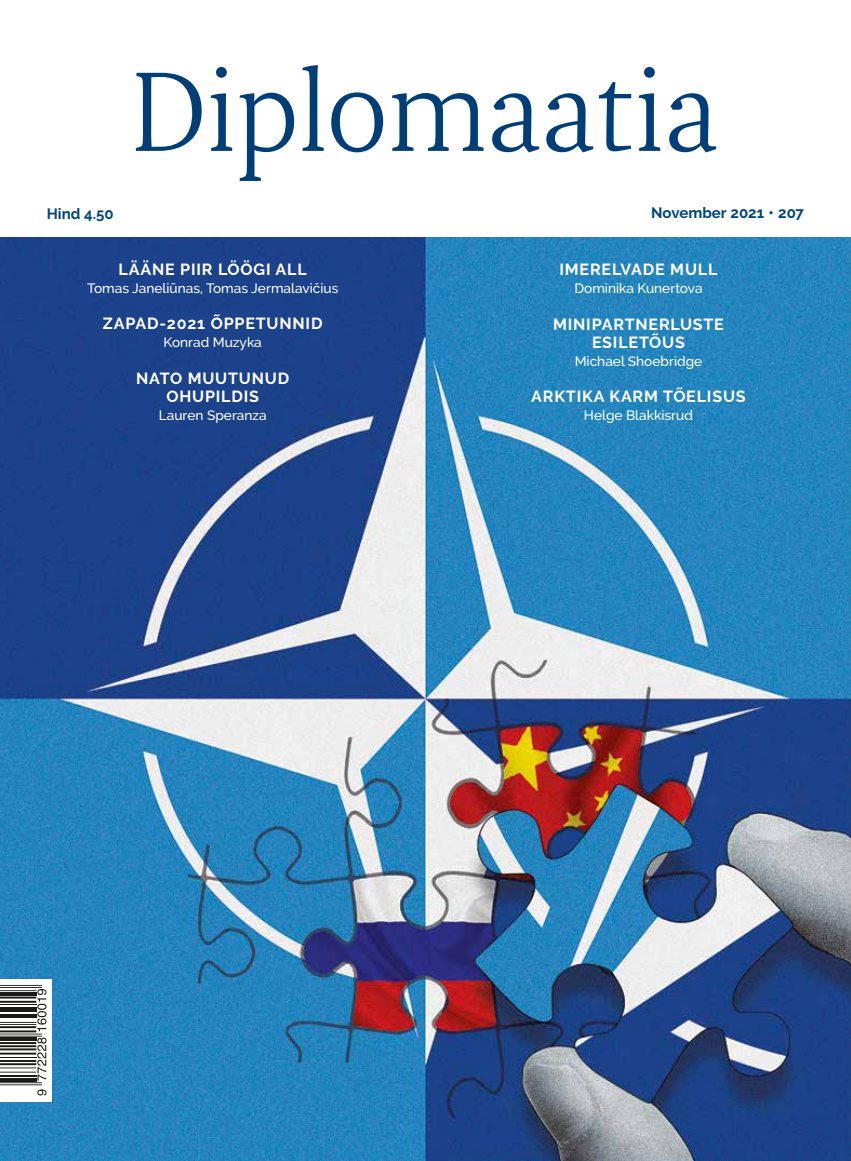
<style>
.page{position:relative;width:851px;height:1161px;background:#fff}
.page>*{position:absolute;margin:0;border:0;box-sizing:border-box;transform-origin:0 0}
.t1{font:700 16.05px/18.1px "Raleway";letter-spacing:.05em;color:#fff;text-align:center}
.t2{font:700 15px "Raleway";color:#00447d}
.t3{font:500 13.65px "Raleway";color:#fff}
</style>
<div class="page">
<img style="left:0;top:237px;width:850px;height:924px">
<svg style="left:136px;top:73px;width:66px;height:78px"></svg>
<svg style="left:210px;top:67px;width:22px;height:84px"></svg>
<svg style="left:239px;top:93px;width:55px;height:88px"></svg>
<svg style="left:302px;top:65px;width:21px;height:86px"></svg>
<svg style="left:331px;top:92px;width:52px;height:60px"></svg>
<svg style="left:392px;top:93px;width:91px;height:58px"></svg>
<svg style="left:492px;top:93px;width:47px;height:59px"></svg>
<svg style="left:546px;top:82px;width:85px;height:70px"></svg>
<svg style="left:638px;top:67px;width:22px;height:84px"></svg>
<svg style="left:669px;top:93px;width:47px;height:59px"></svg>
<svg style="left:0;top:979px;width:51px;height:122px"></svg>
<hr style="left:0;top:1082px;width:42px;height:1px;background:#1a1a18">
<hr style="left:0;top:1084px;width:42px;height:1px;background:#1a1a18">
<hr style="left:0;top:1078px;width:36px;height:3px;background:#1a1a18">
<hr style="left:0;top:1075px;width:36px;height:2px;background:#1a1a18">
<hr style="left:0;top:1067px;width:36px;height:1px;background:#1a1a18">
<hr style="left:0;top:1071px;width:36px;height:1px;background:#1a1a18">
<hr style="left:0;top:1060px;width:36px;height:2px;background:#1a1a18">
<hr style="left:0;top:1063px;width:36px;height:2px;background:#1a1a18">
<hr style="left:0;top:1057px;width:36px;height:1px;background:#1a1a18">
<hr style="left:0;top:1042px;width:36px;height:2px;background:#1a1a18">
<hr style="left:0;top:1045px;width:36px;height:2px;background:#1a1a18">
<hr style="left:0;top:1048px;width:36px;height:2px;background:#1a1a18">
<hr style="left:0;top:1052px;width:36px;height:2px;background:#1a1a18">
<hr style="left:0;top:1038px;width:36px;height:3px;background:#1a1a18">
<hr style="left:0;top:1033px;width:42px;height:1px;background:#1a1a18">
<hr style="left:0;top:1036px;width:42px;height:1px;background:#1a1a18">
<hr style="left:0;top:1026px;width:36px;height:2px;background:#1a1a18">
<hr style="left:0;top:1030px;width:36px;height:2px;background:#1a1a18">
<hr style="left:0;top:1022px;width:36px;height:1px;background:#1a1a18">
<hr style="left:0;top:1024px;width:36px;height:1px;background:#1a1a18">
<hr style="left:0;top:1014px;width:36px;height:3px;background:#1a1a18">
<hr style="left:0;top:1011px;width:36px;height:1px;background:#1a1a18">
<hr style="left:0;top:1007px;width:36px;height:3px;background:#1a1a18">
<hr style="left:0;top:1004px;width:36px;height:1px;background:#1a1a18">
<hr style="left:0;top:996px;width:36px;height:2px;background:#1a1a18">
<hr style="left:0;top:1001px;width:36px;height:2px;background:#1a1a18">
<hr style="left:0;top:992px;width:36px;height:3px;background:#1a1a18">
<hr style="left:0;top:985px;width:42px;height:1px;background:#1a1a18">
<hr style="left:0;top:987px;width:42px;height:1px;background:#1a1a18">
<hr style="left:0;top:990px;width:36px;height:1px;background:#1a1a18">
<svg style="left:37px;top:1089px;width:9px;height:6px"></svg>
<svg style="left:37px;top:1037px;width:9px;height:43px"></svg>
<svg style="left:37px;top:989px;width:9px;height:42px"></svg>
<p class="t2" style="left:47px;top:205px;width:68px">Hind 4.50</p>
<p class="t2" style="left:651px;top:204px;width:154px">November 2021 • 207</p>
<p class="t1" style="left:119px;top:260px;width:190px">LÄÄNE PIIR LÖÖGI ALL</p>
<p class="t3" style="left:87px;top:280px;width:253px">Tomas Janeliūnas, Tomas Jermalavičius</p>
<p class="t1" style="left:103px;top:314px;width:221px">ZAPAD-2021 ÕPPETUNNID</p>
<p class="t3" style="left:163px;top:334px;width:100px">Konrad Muzyka</p>
<p class="t1" style="left:136px;top:369px;width:154px">NATO MUUTUNUD<br>OHUPILDIS</p>
<p class="t3" style="left:159px;top:407px;width:110px">Lauren Speranza</p>
<p class="t1" style="left:559px;top:260px;width:159px">IMERELVADE MULL</p>
<p class="t3" style="left:574px;top:280px;width:130px">Dominika Kunertova</p>
<p class="t1" style="left:553px;top:315px;width:172px">MINIPARTNERLUSTE<br>ESILETÕUS</p>
<p class="t3" style="left:574px;top:353px;width:129px">Michael Shoebridge</p>
<p class="t1" style="left:531px;top:388px;width:216px">ARKTIKA KARM TÕELISUS</p>
<p class="t3" style="left:584px;top:408px;width:110px">Helge Blakkisrud</p>
</div>
